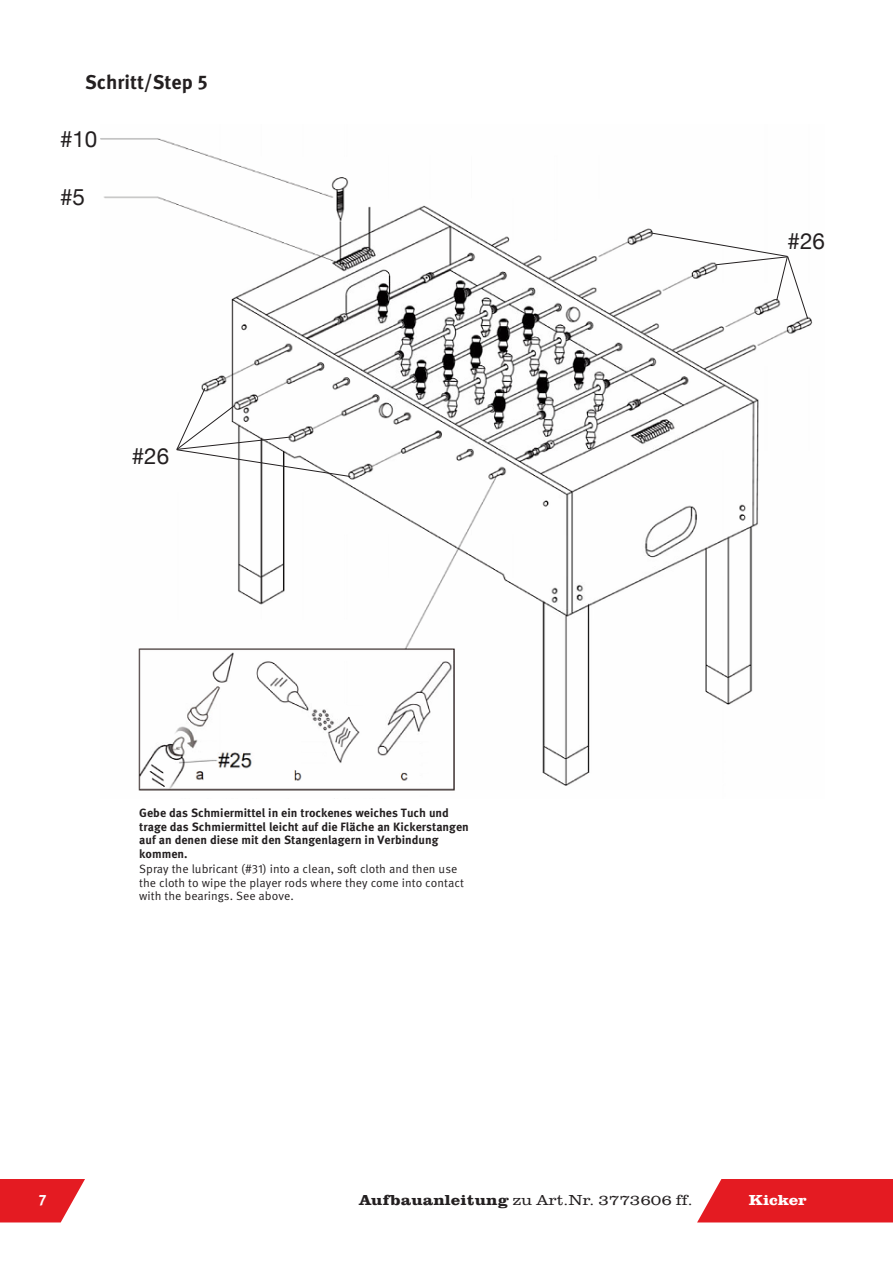
<style>
.page{position:relative;width:893px;height:1263px;background:#fff}
.page>*{position:absolute;margin:0;border:0;box-sizing:border-box;transform-origin:0 0}
.Fließtext_fett_klein{font:22.5px "Helvetica Neue";color:#231f20}
.Fließtext_fett_klein-2{font:700 19.8px "Meta Pro";color:#231f20}
.t1{font:300 15px "Clarendon URW";color:#231f20;scale:1.15 1}
.t2{font:700 15px "Clarendon URW";letter-spacing:-.005em;color:#fff;scale:1.15 1}
.t3{font:700 15px "Meta Pro";color:#fff}
.Fließtext_fett_klein-3{font:700 12px/13.5px "Meta Pro";color:#231f20}
.Fließtext_kleiner{font:12px/13.5px "Meta Pro Norm";color:#231f20}
.s1{font-weight:700}
</style>
<div class="page">
<div style="left:697px;top:1179px;width:196px;height:43px;background:#e41b22"></div>
<svg style="left:0;top:1179px;width:85px;height:43px"></svg>
<img style="left:100px;top:138px;width:713px;height:653px">
<svg style="left:176px;top:388px;width:175px;height:89px"></svg>
<svg style="left:648px;top:232px;width:160px;height:87px"></svg>
<p class="Fließtext_fett_klein-2" style="left:85px;top:67px;width:124px">Schritt/Step 5</p>
<p class="Fließtext_fett_klein" style="left:60px;top:123px;width:39px">#10</p>
<p class="Fließtext_fett_klein" style="left:60px;top:180px;width:26px">#5</p>
<p class="Fließtext_fett_klein" style="left:132px;top:440px;width:39px">#26</p>
<p class="Fließtext_fett_klein-3" style="left:139px;top:805px;width:331px">Gebe das Schmiermittel in ein trockenes weiches Tuch und trage das Schmiermittel leicht auf die Fläche an Kickerstangen auf an denen diese mit den Stangenlagern in Verbindung kommen.</p>
<p class="Fließtext_kleiner" style="left:139px;top:861px;width:326px">Spray the lubricant (#31) into a clean, soft cloth and then use the cloth to wipe the player rods where they come into contact with the bearings. See above.</p>
<p class="Fließtext_fett_klein" style="left:788px;top:225px;width:39px">#26</p>
<p class="t3" style="left:39px;top:1188px;width:9px">7</p>
<p class="t1" style="left:359px;top:1190px;width:292px"><span class="s1">Aufbauanleitung</span> zu Art.Nr. 3773606 ff.</p>
<p class="t2" style="left:749px;top:1189px;width:52px">Kicker</p>
</div>
